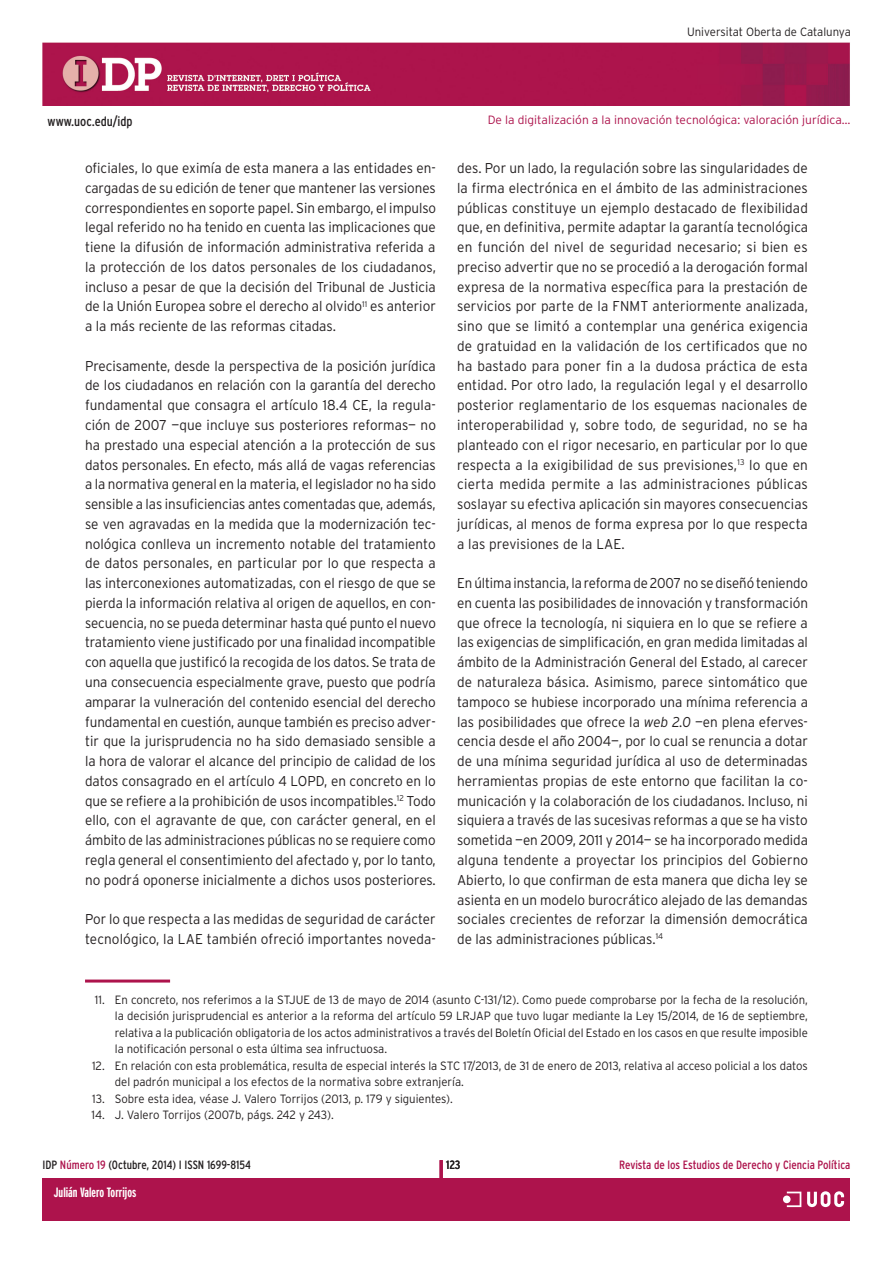
<style>
.page{position:relative;width:893px;height:1263px;background:#fff}
.page>*{position:absolute;margin:0;border:0;box-sizing:border-box;transform-origin:0 0}
.TEXTGENERAL{font:300 14.25px/19.8px "Interstate";color:#231f20;text-align:justify;scale:.95 1}
.TEXTGENERAL-2{font:300 14.25px/19.8px "Interstate";color:#231f20;text-align:justify;scale:.93 1}
.TEXTGENERAL-3{font:300 14.25px/19.8px "Interstate";color:#231f20;scale:.94 1}
.t1{font:700 extra-condensed 13.5px "Interstate";color:#fff}
.t2{font:condensed 13.5px "Interstate";color:#231f20}
.notaprimeraambfilet{font:300 12px/16.5px "Interstate";color:#231f20;text-align:justify;scale:.95 1}
.notassegüents{font:300 12px/16.5px "Interstate";color:#231f20;scale:.95 1}
.t3{font:300 12px "Interstate";color:#ad134c}
.t4{font:condensed 12px "Interstate";color:#ad134c}
.t5{font:condensed 12px "Interstate";color:#231f20}
.t6{font:700 extra-condensed 12px "Interstate";color:#fff}
.s1{font-style:italic}
.s2{color:#ad134c}
</style>
<div class="page">
<img style="left:43px;top:43px;width:807px;height:63px">
<div style="left:43px;top:1178px;width:807px;height:42px;background:#ad134c"></div>
<div style="left:783px;top:1195px;width:8px;height:8px;background:#fff;border-radius:50%"></div>
<svg style="left:787px;top:1191px;width:57px;height:17px"></svg>
<hr style="left:440px;top:1160px;width:3px;height:44px;background:#ad134c">
<hr style="left:85px;top:979px;width:85px;height:3px;background:#ad134c">
<p class="notaprimeraambfilet" style="left:687px;top:23px;width:174px">Universitat Oberta de Catalunya</p>
<p class="t2" style="left:48px;top:113px;width:87px">www.uoc.edu/idp</p>
<p class="TEXTGENERAL" style="left:85px;top:158px;width:371px">oficiales, lo que eximía de esta manera a las entidades en&shy;cargadas de su edición de tener que mantener las versiones correspondientes en soporte papel. Sin embargo, el impulso legal referido no ha tenido en cuenta las implicaciones que tiene la difusión de información administrativa referida a la protección de los datos personales de los ciudadanos, incluso a pesar de que la decisión del Tribunal de Justicia de la Unión Europea sobre el derecho al olvido<sup>11</sup> es anterior a la más reciente de las reformas citadas.</p>
<p class="TEXTGENERAL" style="left:85px;top:356px;width:371px">Precisamente, desde la perspectiva de la posición jurídica de los ciudadanos en relación con la garantía del derecho fundamental que consagra el artículo 18.4 CE, la regula&shy;ción de 2007 —que incluye sus posteriores reformas— no ha prestado una especial atención a la protección de sus datos personales. En efecto, más allá de vagas referencias a la normativa general en la materia, el legislador no ha sido sensible a las insuficiencias antes comentadas que, además, se ven agravadas en la medida que la modernización tec&shy;nológica conlleva un incremento notable del tratamiento de datos personales, en particular por lo que respecta a las interconexiones automatizadas, con el riesgo de que se pierda la información relativa al origen de aquellos, en con&shy;secuencia, no se pueda determinar hasta qué punto el nuevo tratamiento viene justificado por una finalidad incompatible con aquella que justificó la recogida de los datos. Se trata de una consecuencia especialmente grave, puesto que podría amparar la vulneración del contenido esencial del derecho fundamental en cuestión, aunque también es preciso adver&shy;tir que la jurisprudencia no ha sido demasiado sensible a la hora de valorar el alcance del principio de calidad de los datos consagrado en el artículo 4 LOPD, en concreto en lo que se refiere a la prohibición de usos incompatibles.<sup>12</sup> Todo ello, con el agravante de que, con carácter general, en el ámbito de las administraciones públicas no se requiere como regla general el consentimiento del afectado y, por lo tanto, no podrá oponerse inicialmente a dichos usos posteriores.</p>
<p class="TEXTGENERAL-3" style="left:85px;top:909px;width:375px">Por lo que respecta a las medidas de seguridad de carácter tecnológico, la LAE también ofreció importantes noveda-</p>
<p class="t3" style="left:488px;top:113px;width:364px">De la digitalización a la innovación tecnológica: valoración jurídica…</p>
<p class="TEXTGENERAL" style="left:457px;top:158px;width:371px">des. Por un lado, la regulación sobre las singularidades de la firma electrónica en el ámbito de las administraciones públicas constituye un ejemplo destacado de flexibilidad que, en definitiva, permite adaptar la garantía tecnológica en función del nivel de seguridad necesario; si bien es preciso advertir que no se procedió a la derogación formal expresa de la normativa específica para la prestación de servicios por parte de la FNMT anteriormente analizada, sino que se limitó a contemplar una genérica exigencia de gratuidad en la validación de los certificados que no ha bastado para poner fin a la dudosa práctica de esta entidad. Por otro lado, la regulación legal y el desarrollo posterior reglamentario de los esquemas nacionales de interoperabilidad y, sobre todo, de seguridad, no se ha planteado con el rigor necesario, en particular por lo que respecta a la exigibilidad de sus previsiones,<sup>13</sup> lo que en cierta medida permite a las administraciones públicas soslayar su efectiva aplicación sin mayores consecuencias jurídicas, al menos de forma expresa por lo que respecta a las previsiones de la LAE.</p>
<p class="TEXTGENERAL-2" style="left:457px;top:573px;width:379px">En última instancia, la reforma de 2007 no se diseñó teniendo en cuenta las posibilidades de innovación y transformación que ofrece la tecnología, ni siquiera en lo que se refiere a las exigencias de simplificación, en gran medida limitadas al ámbito de la Administración General del Estado, al carecer de naturaleza básica. Asimismo, parece sintomático que tampoco se hubiese incorporado una mínima referencia a las posibilidades que ofrece la <span class="s1">web 2.0</span> —en plena eferves&shy;cencia desde el año 2004—, por lo cual se renuncia a dotar de una mínima seguridad jurídica al uso de determinadas herramientas propias de este entorno que facilitan la co&shy;municación y la colaboración de los ciudadanos. Incluso, ni siquiera a través de las sucesivas reformas a que se ha visto sometida —en 2009, 2011 y 2014— se ha incorporado medida alguna tendente a proyectar los principios del Gobierno Abierto, lo que confirman de esta manera que dicha ley se asienta en un modelo burocrático alejado de las demandas sociales crecientes de reforzar la dimensión democrática de las administraciones públicas.<sup>14</sup></p>
<p class="notaprimeraambfilet" style="left:115px;top:991px;width:731px;text-indent:-20px">11. En concreto, nos referimos a la STJUE de 13 de mayo de 2014 (asunto C‑131/12). Como puede comprobarse por la fecha de la resolución, la decisión jurisprudencial es anterior a la reforma del artículo 59 LRJAP que tuvo lugar mediante la Ley 15/2014, de 16 de septiembre, relativa a la publicación obligatoria de los actos administrativos a través del Boletín Oficial del Estado en los casos en que resulte imposible la notificación personal o esta última sea infructuosa.</p>
<p class="notassegüents" style="left:115px;top:1057px;width:731px;text-indent:-23px">12. En relación con esta problemática, resulta de especial interés la STC 17/2013, de 31 de enero de 2013, relativa al acceso policial a los datos del padrón municipal a los efectos de la normativa sobre extranjería.</p>
<p class="notassegüents" style="left:92px;top:1090px;width:381px">13. Sobre esta idea, véase J. Valero Torrijos (2013, p. 179 y siguientes).</p>
<p class="notassegüents" style="left:92px;top:1107px;width:257px">14. J. Valero Torrijos (2007b, págs. 242 y 243).</p>
<p class="t5" style="left:446px;top:1158px;width:16px">123</p>
<p class="t5" style="left:43px;top:1158px;width:210px">IDP <span class="s2">Número 19</span> (Octubre, 2014) I ISSN 1699-8154</p>
<p class="t4" style="left:619px;top:1158px;width:233px">Revista de los Estudios de Derecho y Ciencia Política</p>
<p class="t1" style="left:59px;top:1185px;width:62px">ose R. Agustina</p>
<p class="t1" style="left:54px;top:1185px;width:84px">Julián Valero Torrijos</p>
<p class="t6" style="left:54px;top:1185px;width:31px">Eloi Puig</p>
<p class="t6" style="left:59px;top:1185px;width:31px">Eloi Puig</p>
</div>
